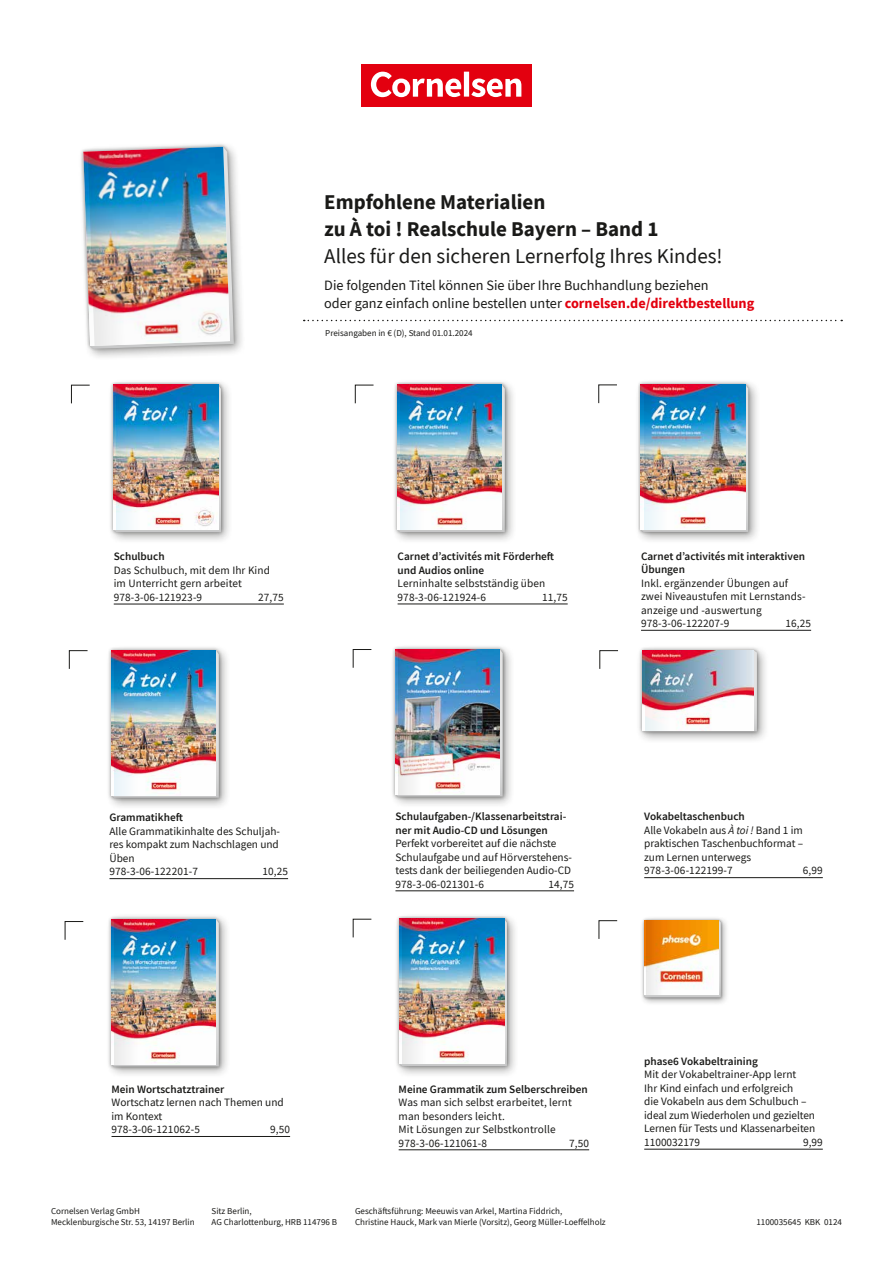
<style>
.page{position:relative;width:893px;height:1263px;background:#fff}
.page>*{position:absolute;margin:0;border:0;box-sizing:border-box;transform-origin:0 0}
.t1{font:700 21px/27px "CV Source Sans";color:#1a1a18}
.t2{font:21px "CV Source Sans";color:#1a1a18}
.t3{font:14.25px/18px "CV Source Sans";color:#1a1a18}
.t4{font:11.25px/13.5px "CV Source Sans";color:#1a1a18}
.t5{font:600 11.25px/13.5px "CV Source Sans";color:#1a1a18}
.t6{font:9px/10.5px "CV Source Sans";color:#1a1a18}
.s1{font-weight:700;color:#e3000f}
.s2{font-weight:600}
.s3{font-style:italic}
</style>
<div class="page">
<hr style="left:395px;top:890px;width:179px;height:1px;background:#1a1a18">
<div style="left:389px;top:643px;width:126px;height:165px;background:#1a1a18;opacity:.4"></div>
<div style="left:392px;top:646px;width:114px;height:154px;background:#1a1a18;opacity:.4"></div>
<svg style="left:395px;top:649px;width:108px;height:147px"></svg>
<img style="left:395px;top:649px;width:105px;height:145px">
<img style="left:399px;top:649px;width:23px;height:145px">
<svg style="left:353px;top:649px;width:19px;height:19px"></svg>
<hr style="left:109px;top:878px;width:179px;height:1px;background:#1a1a18">
<div style="left:106px;top:644px;width:125px;height:166px;background:#1a1a18;opacity:.4"></div>
<div style="left:108px;top:647px;width:114px;height:154px;background:#1a1a18;opacity:.4"></div>
<svg style="left:112px;top:650px;width:107px;height:148px"></svg>
<img style="left:112px;top:650px;width:104px;height:145px">
<img style="left:115px;top:650px;width:23px;height:145px">
<svg style="left:69px;top:650px;width:19px;height:19px"></svg>
<svg style="left:304px;top:320px;width:538px;height:1px"></svg>
<hr style="left:114px;top:604px;width:170px;height:1px;background:#1a1a18">
<div style="left:108px;top:379px;width:125px;height:165px;background:#1a1a18;opacity:.4"></div>
<div style="left:110px;top:382px;width:114px;height:154px;background:#1a1a18;opacity:.4"></div>
<svg style="left:114px;top:385px;width:107px;height:147px"></svg>
<img style="left:114px;top:385px;width:104px;height:145px">
<img style="left:117px;top:385px;width:23px;height:145px">
<svg style="left:71px;top:385px;width:19px;height:19px"></svg>
<hr style="left:644px;top:877px;width:179px;height:1px;background:#1a1a18">
<svg style="left:599px;top:650px;width:19px;height:19px"></svg>
<div style="left:77px;top:141px;width:169px;height:219px;background:#1a1a18;opacity:.4"></div>
<img style="left:80px;top:143px;width:158px;height:210px">
<hr style="left:112px;top:1136px;width:178px;height:1px;background:#1a1a18">
<div style="left:106px;top:913px;width:125px;height:165px;background:#1a1a18;opacity:.4"></div>
<div style="left:108px;top:916px;width:114px;height:154px;background:#1a1a18;opacity:.4"></div>
<svg style="left:112px;top:919px;width:107px;height:147px"></svg>
<img style="left:112px;top:919px;width:104px;height:145px">
<img style="left:115px;top:919px;width:23px;height:145px">
<svg style="left:65px;top:921px;width:19px;height:19px"></svg>
<hr style="left:399px;top:1149px;width:190px;height:1px;background:#1a1a18">
<div style="left:394px;top:913px;width:125px;height:165px;background:#1a1a18;opacity:.4"></div>
<div style="left:396px;top:915px;width:114px;height:154px;background:#1a1a18;opacity:.4"></div>
<svg style="left:400px;top:919px;width:107px;height:147px"></svg>
<img style="left:400px;top:919px;width:104px;height:145px">
<img style="left:403px;top:919px;width:23px;height:145px">
<svg style="left:353px;top:919px;width:19px;height:19px"></svg>
<hr style="left:644px;top:1149px;width:179px;height:1px;background:#1a1a18">
<svg style="left:598px;top:920px;width:20px;height:19px"></svg>
<hr style="left:398px;top:604px;width:170px;height:1px;background:#1a1a18">
<div style="left:391px;top:379px;width:126px;height:165px;background:#1a1a18;opacity:.4"></div>
<div style="left:394px;top:382px;width:114px;height:153px;background:#1a1a18;opacity:.4"></div>
<svg style="left:397px;top:385px;width:108px;height:147px"></svg>
<img style="left:397px;top:385px;width:105px;height:145px">
<img style="left:401px;top:385px;width:23px;height:145px">
<svg style="left:355px;top:385px;width:19px;height:19px"></svg>
<hr style="left:641px;top:630px;width:170px;height:1px;background:#1a1a18">
<div style="left:635px;top:379px;width:125px;height:165px;background:#1a1a18;opacity:.4"></div>
<div style="left:638px;top:381px;width:114px;height:154px;background:#1a1a18;opacity:.4"></div>
<svg style="left:641px;top:385px;width:107px;height:147px"></svg>
<img style="left:641px;top:385px;width:104px;height:145px">
<img style="left:644px;top:385px;width:23px;height:145px">
<svg style="left:598px;top:384px;width:19px;height:20px"></svg>
<div style="left:636px;top:644px;width:133px;height:100px;background:#1a1a18;opacity:.4"></div>
<div style="left:639px;top:647px;width:121px;height:88px;background:#1a1a18;opacity:.4"></div>
<svg style="left:642px;top:650px;width:115px;height:81px"></svg>
<img style="left:642px;top:650px;width:112px;height:80px">
<img style="left:646px;top:650px;width:24px;height:80px">
<div style="left:640px;top:916px;width:90px;height:90px;background:#1a1a18;opacity:.4"></div>
<div style="left:642px;top:918px;width:81px;height:82px;background:#1a1a18;opacity:.4"></div>
<svg style="left:644px;top:920px;width:77px;height:77px"></svg>
<img style="left:644px;top:920px;width:75px;height:75px">
<svg style="left:647px;top:920px;width:16px;height:75px"></svg>
<div style="left:361px;top:64px;width:170px;height:42px;background:#e3000f"></div>
<svg style="left:371px;top:72px;width:150px;height:25px"></svg>
<h1 class="t1" style="left:324px;top:189px;width:336px">Empfohlene Materialien<br>zu À toi ! Realschule Bayern – Band 1</h1>
<h1 class="t2" style="left:324px;top:243px;width:400px">Alles für den sicheren Lernerfolg Ihres Kindes!</h1>
<p class="t3" style="left:324px;top:277px;width:432px">Die folgenden Titel können Sie über Ihre Buchhandlung beziehen<br>oder ganz einfach online bestellen unter <span class="s1">cornelsen.de/direktbestellung</span></p>
<p class="t6" style="left:325px;top:328px;width:149px">Preisangaben in € (D), Stand 01.01.2024</p>
<p class="t5" style="left:114px;top:550px;width:52px">Schulbuch</p>
<p class="t4" style="left:114px;top:563px;width:158px">Das Schulbuch, mit dem Ihr Kind im Unterricht gern arbeitet<br>978-3-06-121923-9</p>
<p class="t4" style="left:258px;top:590px;width:27px">27,75</p>
<p class="t5" style="left:398px;top:550px;width:158px">Carnet d’activités mit Förderheft und Audios online</p>
<p class="t4" style="left:398px;top:577px;width:149px">Lerninhalte selbstständig üben<br>978-3-06-121924-6</p>
<p class="t4" style="left:542px;top:590px;width:27px">11,75</p>
<p class="t5" style="left:641px;top:549px;width:165px">Carnet d’activités mit interaktiven<br>Übungen</p>
<p class="t4" style="left:641px;top:576px;width:166px">Inkl. ergänzender Übungen auf zwei Niveaustufen mit Lernstands&shy;anzeige und -auswertung<br>978-3-06-122207-9</p>
<p class="t4" style="left:785px;top:616px;width:27px">16,25</p>
<p class="t5" style="left:109px;top:811px;width:75px">Grammatikheft</p>
<p class="t4" style="left:109px;top:824px;width:172px">Alle Grammatikinhalte des Schuljah&shy;res kompakt zum Nachschlagen und<br>Üben<br>978-3-06-122201-7</p>
<p class="t4" style="left:262px;top:865px;width:27px">10,25</p>
<p class="t5" style="left:395px;top:809px;width:172px">Schulaufgaben-/Klassenarbeitstrai&shy;ner mit Audio-CD und Lösungen</p>
<p class="t4" style="left:395px;top:836px;width:178px">Perfekt vorbereitet auf die nächste Schulaufgabe und auf Hörverstehens&shy;tests dank der beiliegenden Audio-CD 978-3-06-021301-6</p>
<p class="t4" style="left:548px;top:877px;width:27px">14,75</p>
<p class="t4" style="left:644px;top:810px;width:161px"><span class="s2">Vokabeltaschenbuch<br></span>Alle Vokabeln aus <span class="s3">À toi !</span> Band 1 im praktischen Taschenbuchformat – zum Lernen unterwegs<br>978-3-06-122199-7</p>
<p class="t4" style="left:803px;top:864px;width:21px">6,99</p>
<p class="t5" style="left:112px;top:1082px;width:114px">Mein Wortschatztrainer</p>
<p class="t4" style="left:112px;top:1096px;width:174px">Wortschatz lernen nach Themen und im Kontext<br>978-3-06-121062-5</p>
<p class="t4" style="left:270px;top:1123px;width:21px">9,50</p>
<p class="t5" style="left:399px;top:1082px;width:191px">Meine Grammatik zum Selberschreiben</p>
<p class="t4" style="left:399px;top:1095px;width:175px">Was man sich selbst erarbeitet, lernt man besonders leicht.<br>Mit Lösungen zur Selbstkontrolle<br>978-3-06-121061-8</p>
<p class="t4" style="left:569px;top:1136px;width:21px">7,50</p>
<p class="t5" style="left:644px;top:1054px;width:115px">phase6 Vokabeltraining</p>
<p class="t4" style="left:644px;top:1068px;width:173px">Mit der Vokabeltrainer-App lernt<br>Ihr Kind einfach und erfolgreich<br>die Vokabeln aus dem Schulbuch – ideal zum Wiederholen und gezielten<br>Lernen für Tests und Klassenarbeiten<br>1100032179</p>
<p class="t4" style="left:803px;top:1135px;width:21px">9,99</p>
<p class="t6" style="left:51px;top:1206px;width:145px">Cornelsen Verlag GmbH<br>Mecklenburgische Str. 53, 14197 Berlin</p>
<p class="t6" style="left:212px;top:1206px;width:127px">Sitz Berlin,<br>AG Charlottenburg, HRB 114796 B</p>
<p class="t6" style="left:355px;top:1206px;width:252px">Geschäftsführung: Meeuwis van Arkel, Martina Fiddrich,<br>Christine Hauck, Mark van Mierle (Vorsitz), Georg Müller-Loeffelholz</p>
<p class="t6" style="left:756px;top:1216px;width:87px">1100035645 KBK 0124</p>
</div>
